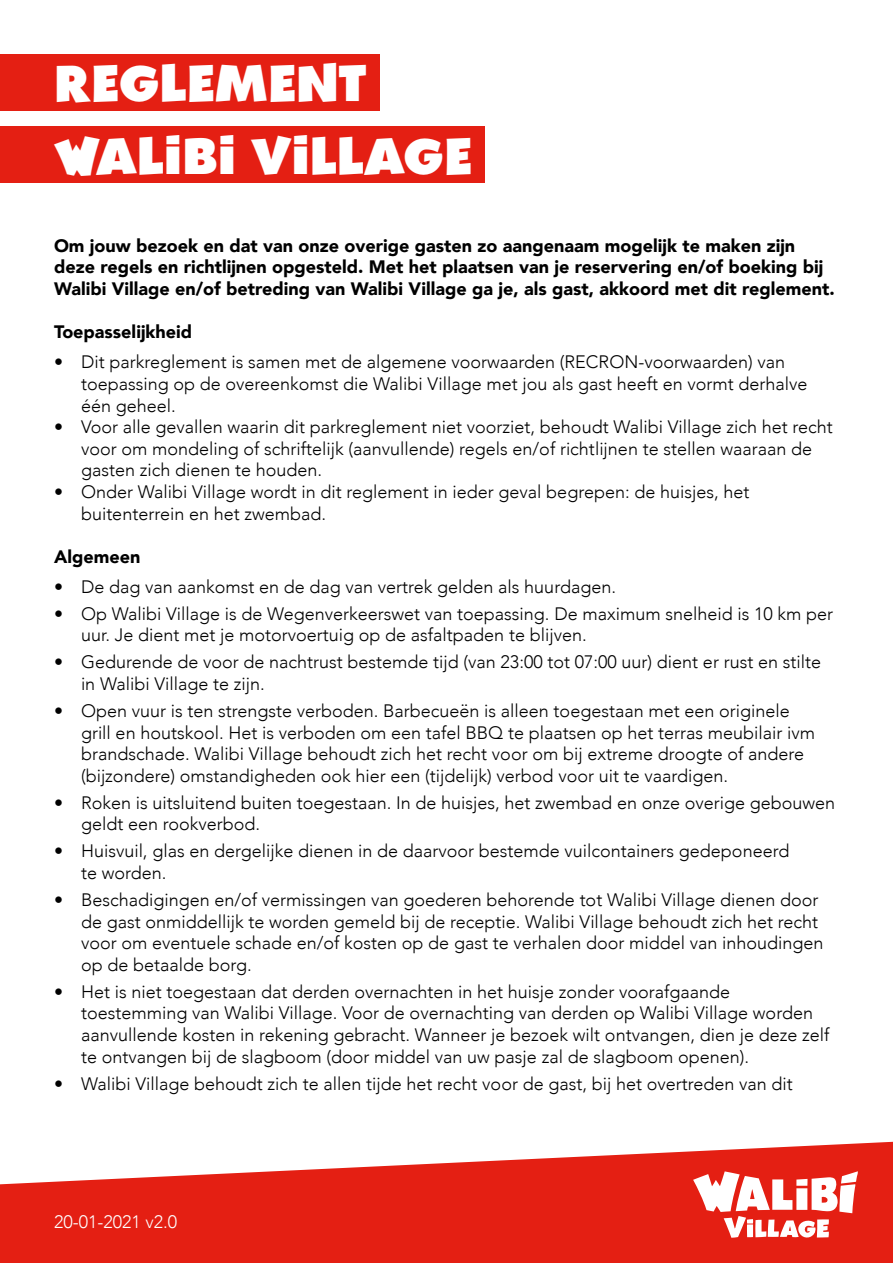
<style>
.page{position:relative;width:893px;height:1263px;background:#fff}
.page>*{position:absolute;margin:0;border:0;box-sizing:border-box;transform-origin:0 0}
.t1{font:700 46.5px/73.5px "Walibi";color:#fff}
.t2{font:300 18px/21.6px "Avenir";color:#000}
.t3{font:900 18px/21.6px "Avenir";color:#000}
.t4{font:300 18px "Avenir";color:#fff}
</style>
<div class="page">
<svg style="left:0;top:1142px;width:893px;height:121px;fill:#e41f13"></svg>
<svg style="left:693px;top:1171px;width:165px;height:68px"></svg>
<div style="left:747px;top:1224px;width:6px;height:13px;background:#fff"></div>
<div style="left:0;top:54px;width:380px;height:56px;background:#e41f13"></div>
<div style="left:0;top:126px;width:484px;height:57px;background:#e41f13"></div>
<h1 class="t1" style="left:54px;top:46px;width:419px">REGLEMENT<br>WALIBI VILLAGE</h1>
<p class="t3" style="left:54px;top:234px;width:782px">Om jouw bezoek en dat van onze overige gasten zo aangenaam mogelijk te maken zijn deze regels en richtlijnen opgesteld. Met het plaatsen van je reservering en/of boeking bij<br>Walibi Village en/of betreding van Walibi Village ga je, als gast, akkoord met dit reglement.</p>
<p class="t3" style="left:54px;top:321px;width:140px">Toepasselijkheid</p>
<p class="t2" style="left:81px;top:351px;width:728px;text-indent:-27px">• Dit parkreglement is samen met de algemene voorwaarden (RECRON-voorwaarden) van toepassing op de overeenkomst die Walibi Village met jou als gast heeft en vormt derhalve één geheel.</p>
<p class="t2" style="left:81px;top:416px;width:753px;text-indent:-27px">• Voor alle gevallen waarin dit parkreglement niet voorziet, behoudt Walibi Village zich het recht voor om mondeling of schriftelijk (aanvullende) regels en/of richtlijnen te stellen waaraan de gasten zich dienen te houden.</p>
<p class="t2" style="left:81px;top:481px;width:670px;text-indent:-27px">• Onder Walibi Village wordt in dit reglement in ieder geval begrepen: de huisjes, het buitenterrein en het zwembad.</p>
<p class="t3" style="left:54px;top:545px;width:88px">Algemeen</p>
<p class="t2" style="left:54px;top:576px;width:563px">• De dag van aankomst en de dag van vertrek gelden als huurdagen.</p>
<p class="t2" style="left:81px;top:603px;width:754px;text-indent:-27px">• Op Walibi Village is de Wegenverkeerswet van toepassing. De maximum snelheid is 10 km per uur. Je dient met je motorvoertuig op de asfaltpaden te blijven.</p>
<p class="t2" style="left:81px;top:651px;width:741px;text-indent:-27px">• Gedurende de voor de nachtrust bestemde tijd (van 23:00 tot 07:00 uur) dient er rust en stilte in Walibi Village te zijn.</p>
<p class="t2" style="left:81px;top:700px;width:736px;text-indent:-27px">• Open vuur is ten strengste verboden. Barbecueën is alleen toegestaan met een originele grill en houtskool. Het is verboden om een tafel BBQ te plaatsen op het terras meubilair ivm brandschade. Walibi Village behoudt zich het recht voor om bij extreme droogte of andere (bijzondere) omstandigheden ook hier een (tijdelijk) verbod voor uit te vaardigen.</p>
<p class="t2" style="left:81px;top:792px;width:756px;text-indent:-27px">• Roken is uitsluitend buiten toegestaan. In de huisjes, het zwembad en onze overige gebouwen geldt een rookverbod.</p>
<p class="t2" style="left:81px;top:840px;width:710px;text-indent:-27px">• Huisvuil, glas en dergelijke dienen in de daarvoor bestemde vuilcontainers gedeponeerd te worden.</p>
<p class="t2" style="left:81px;top:889px;width:744px;text-indent:-27px">• Beschadigingen en/of vermissingen van goederen behorende tot Walibi Village dienen door de gast onmiddellijk te worden gemeld bij de receptie. Walibi Village behoudt zich het recht voor om eventuele schade en/of kosten op de gast te verhalen door middel van inhoudingen op de betaalde borg.</p>
<p class="t2" style="left:81px;top:981px;width:750px;text-indent:-27px">• Het is niet toegestaan dat derden overnachten in het huisje zonder voorafgaande toestemming van Walibi Village. Voor de overnachting van derden op Walibi Village worden aanvullende kosten in rekening gebracht. Wanneer je bezoek wilt ontvangen, dien je deze zelf te ontvangen bij de slagboom (door middel van uw pasje zal de slagboom openen).</p>
<p class="t2" style="left:54px;top:1072px;width:740px">• Walibi Village behoudt zich te allen tijde het recht voor de gast, bij het overtreden van dit</p>
<p class="t4" style="left:54px;top:1211px;width:125px">20-01-2021 v2.0</p>
</div>
